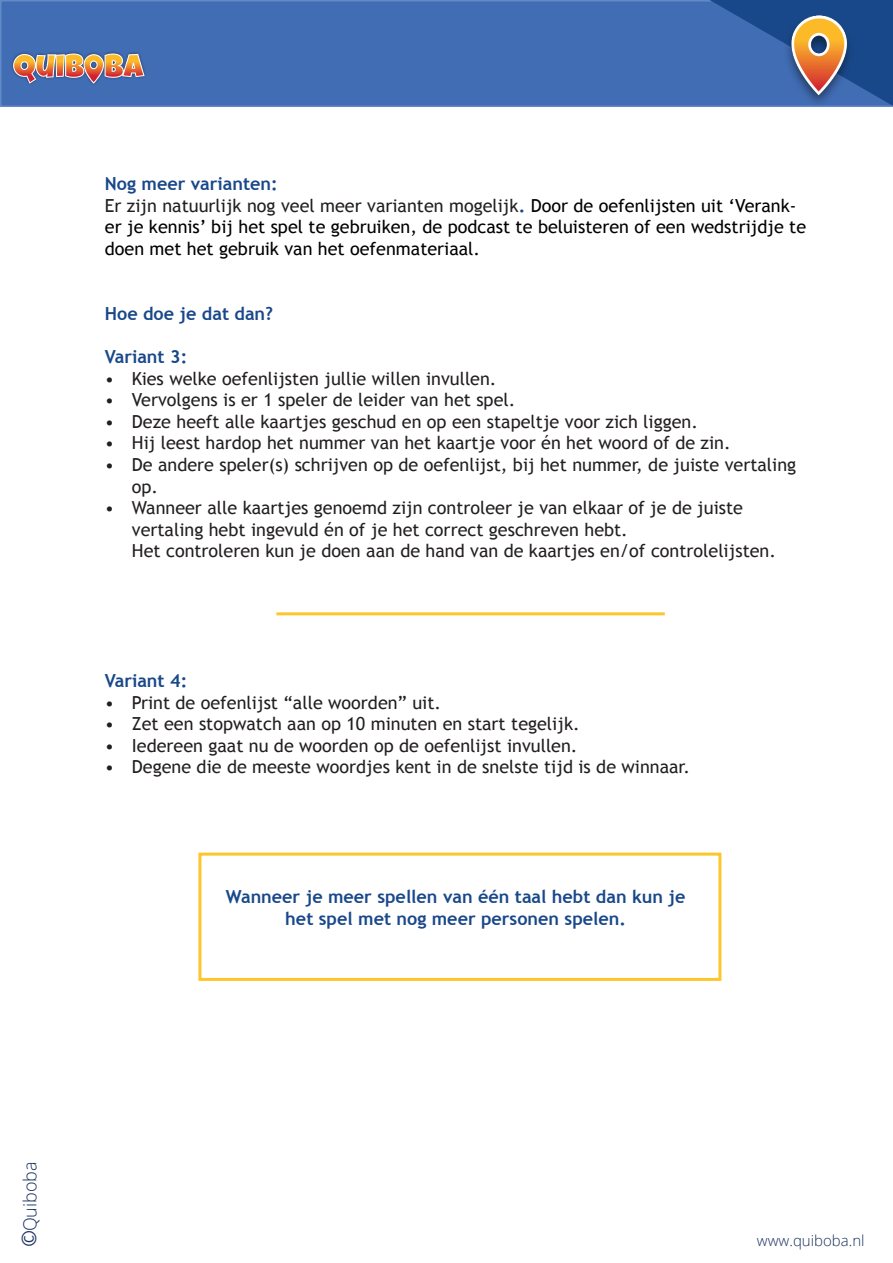
<style>
.page{position:relative;width:893px;height:1263px;background:#fff}
.page>*{position:absolute;margin:0;border:0;box-sizing:border-box;transform-origin:0 0}
.t1{font:18px/21.6px "Trebuchet MS";color:#231f20}
.t2{font:18px/21.6px "Trebuchet MS";color:#000}
.t3{font:700 18px/21.6px "Trebuchet MS";color:#19488a;text-align:center}
.t4{font:300 18px "Open Sans";color:#1a315d}
.t5{font:300 15px "Open Sans";color:#1a315d}
.s1{font-weight:700;color:#19488a}
.s2{color:#231f20}
.s3{font-family:"Trebuchet MS";font-weight:400;font-size:22.5px}
</style>
<div class="page">
<div style="left:0;top:0;width:893px;height:107px;background:#416db5;border:2px solid #628ac7"></div>
<svg style="left:700px;top:0;width:193px;height:107px"></svg>
<img style="left:777px;top:9px;width:84px;height:98px">
<div style="left:10px;top:50px;width:137px;height:36px;background:#231f20;opacity:.75"></div>
<svg style="left:13px;top:53px;width:132px;height:31px"></svg>
<hr style="left:276px;top:612px;width:389px;height:3px;background:#fdc62c">
<div style="left:198px;top:853px;width:523px;height:128px;border:3px solid #fdc62c"></div>
<p class="t2" style="left:105px;top:173px;width:703px"><span class="s1">Nog meer varianten:<br></span><span class="s2">Er zijn natuurlijk nog veel meer varianten mogelijk</span><span class="s1">.</span> Door de oefenlijsten uit ‘Verank&shy;er je kennis’ bij het spel te gebruiken, de podcast te beluisteren of een wedstrijdje te doen met het gebruik van het oefenmateriaal.</p>
<p class="t3" style="left:105px;top:302px;width:170px">Hoe doe je dat dan?</p>
<p class="t3" style="left:105px;top:346px;width:84px">Variant 3:</p>
<p class="t1" style="left:105px;top:368px;width:393px">• Kies welke oefenlijsten jullie willen invullen.</p>
<p class="t1" style="left:105px;top:389px;width:412px">• Vervolgens is er 1 speler de leider van het spel.</p>
<p class="t1" style="left:105px;top:411px;width:595px">• Deze heeft alle kaartjes geschud en op een stapeltje voor zich liggen.</p>
<p class="t1" style="left:105px;top:432px;width:627px">• Hij leest hardop het nummer van het kaartje voor én het woord of de zin.</p>
<p class="t1" style="left:132px;top:454px;width:666px;text-indent:-27px">• De andere speler(s) schrijven op de oefenlijst, bij het nummer, de juiste vertaling op.</p>
<p class="t1" style="left:132px;top:497px;width:646px;text-indent:-27px">• Wanneer alle kaartjes genoemd zijn controleer je van elkaar of je de juiste vertaling hebt ingevuld én of je het correct geschreven hebt.<br>Het controleren kun je doen aan de hand van de kaartjes en/of controlelijsten.</p>
<p class="t3" style="left:105px;top:670px;width:84px">Variant 4:</p>
<p class="t1" style="left:105px;top:692px;width:338px">• Print de oefenlijst “alle woorden” uit.</p>
<p class="t1" style="left:105px;top:713px;width:476px">• Zet een stopwatch aan op 10 minuten en start tegelijk.</p>
<p class="t1" style="left:105px;top:735px;width:474px">• Iedereen gaat nu de woorden op de oefenlijst invullen.</p>
<p class="t1" style="left:105px;top:756px;width:587px">• Degene die de meeste woordjes kent in de snelste tijd is de winnaar.</p>
<p class="t3" style="left:226px;top:886px;width:461px">Wanneer je meer spellen van één taal hebt dan kun je het spel met nog meer personen spelen.</p>
<p class="t4" style="left:18px;top:1247px;width:87px;rotate:-90deg"><span class="s3">©</span>Quiboba</p>
<p class="t5" style="left:757px;top:1230px;width:109px">www.quiboba.nl</p>
</div>
